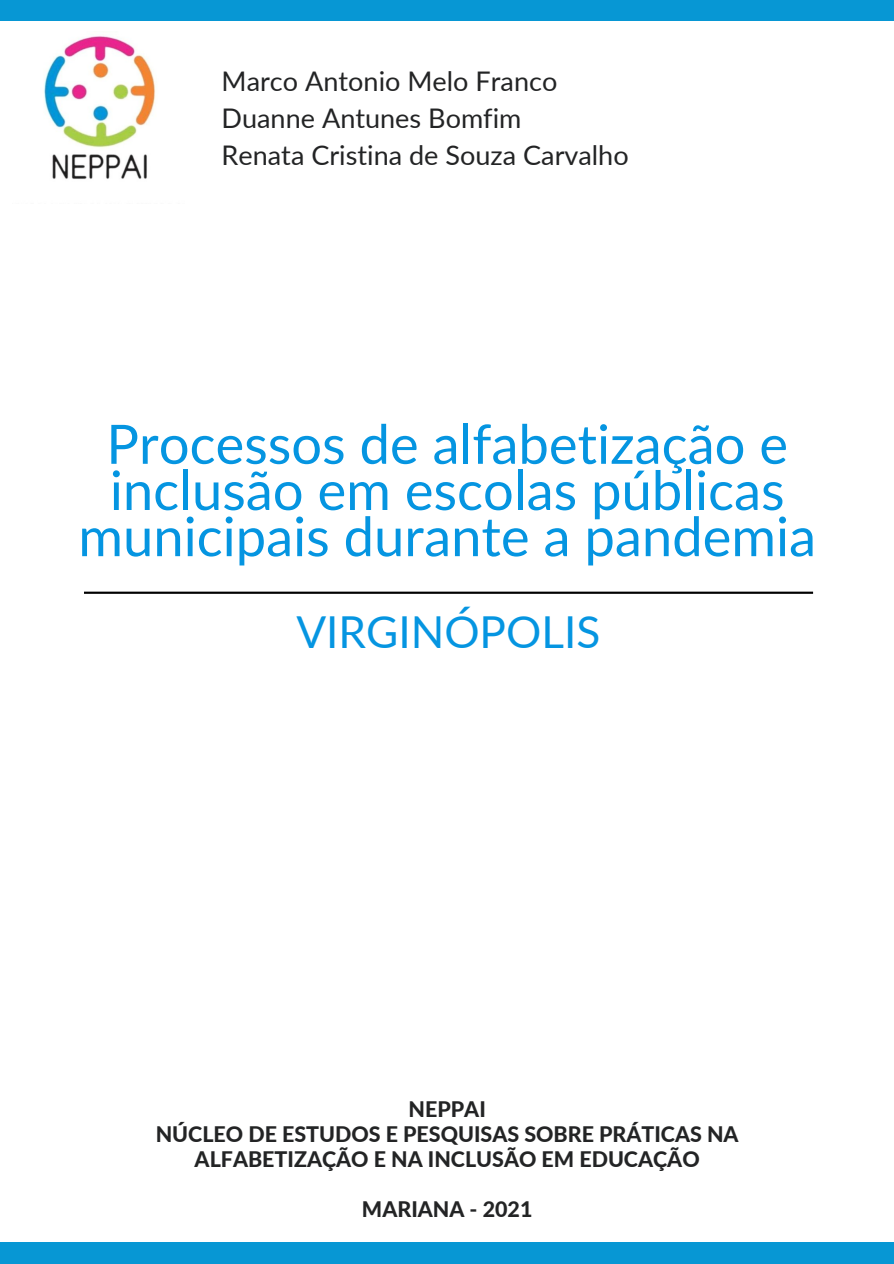
<style>
.page{position:relative;width:894px;height:1264px;background:#fff}
.page>*{position:absolute;margin:0;border:0;box-sizing:border-box;transform-origin:0 0}
.t1{font:54.3px/46.2px "Lato";color:#0595e1;text-align:center}
.t2{font:44.1px "Lato";color:#0595e1}
.t3{font:27px/37.2px "Lato";color:#232425}
.t4{font:800 21.45px/25px "Lato";color:#232425;text-align:center}
</style>
<div class="page">
<div style="left:0;top:1242px;width:893px;height:21px;background:#0797d4"></div>
<div style="left:0;top:0;width:893px;height:21px;background:#0797d4"></div>
<img style="left:44px;top:36px;width:112px;height:143px">
<svg style="left:84px;top:591px;width:728px;height:3px;background:#434343"></svg>
<p class="t3" style="left:221px;top:62px;width:408px">Marco Antonio Melo Franco<br>Duanne Antunes Bomfim<br>Renata Cristina de Souza Carvalho</p>
<h1 class="t1" style="left:78px;top:419px;width:739px">Processos de alfabetização e inclusão em escolas públicas municipais durante a pandemia</h1>
<h2 class="t2" style="left:296px;top:604px;width:305px">VIRGINÓPOLIS</h2>
<p class="t4" style="left:156px;top:1095px;width:584px">NEPPAI<br>NÚCLEO DE ESTUDOS E PESQUISAS SOBRE PRÁTICAS NA<br>ALFABETIZAÇÃO E NA INCLUSÃO EM EDUCAÇÃO</p>
<p class="t4" style="left:362px;top:1195px;width:172px">MARIANA - 2021</p>
</div>
